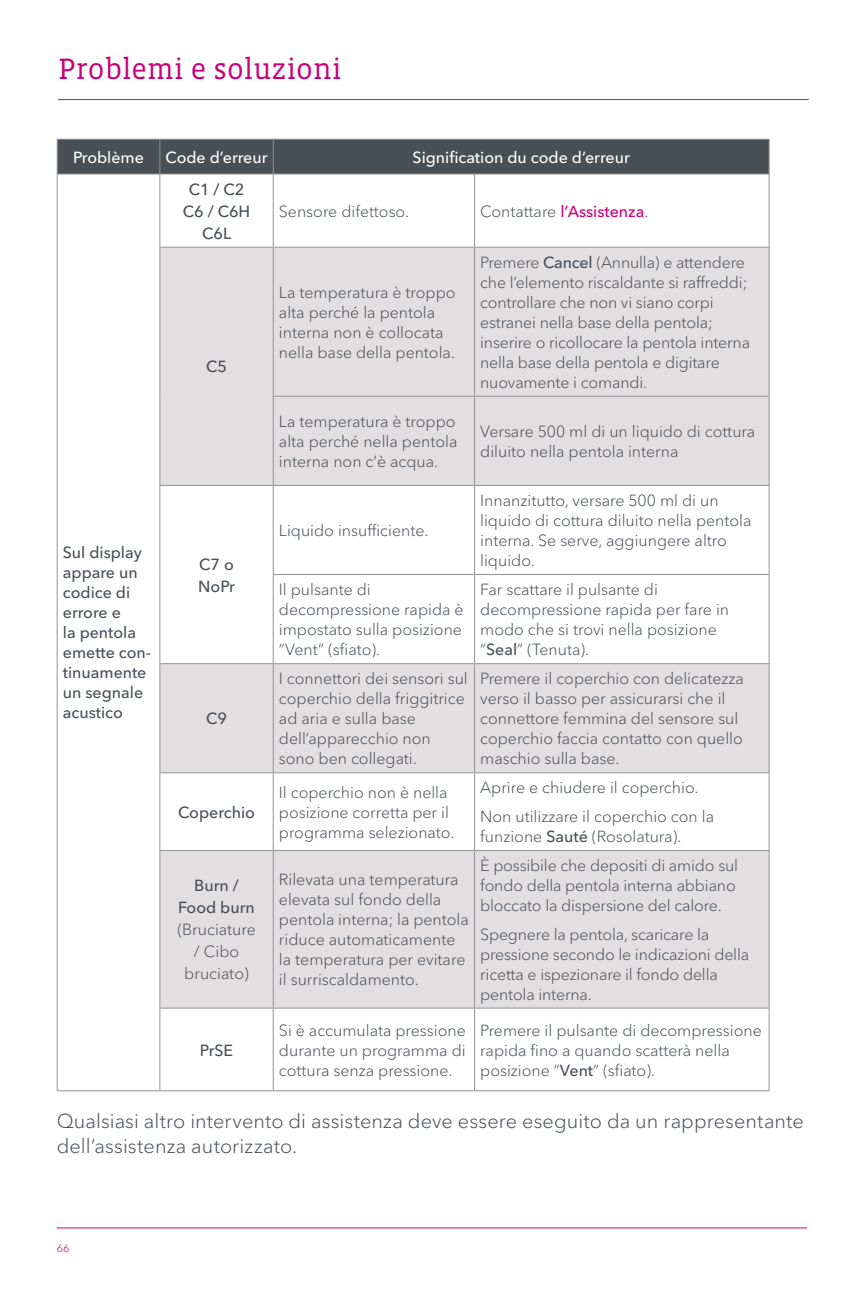
<style>
.page{position:relative;width:864px;height:1296px;background:#fff}
.page>*{position:absolute;margin:0;border:0;box-sizing:border-box;transform-origin:0 0}
.t1{font:30px "Vista Slab OTCE";color:#c9007b}
.t2{font:300 20px/25px "Avenir Next LT Pro";letter-spacing:.005em;color:#4a4f55}
.t3{font:300 16px/20px "Avenir Next LT Pro";color:#4a4f55}
.t4{font:500 16px/20px "Avenir Next LT Pro";color:#4a4f55}
.t5{font:500 16px "Avenir Next LT Pro";color:#fff}
.t6{font:500 16px "Avenir Next LT Pro";color:#c9007b}
.t7{font:300 11px "Avenir Next LT Pro";color:#c9007b}
.s1{font-weight:300;color:#4a4f55}
.s2{font-weight:500}
</style>
<div class="page">
<hr style="left:58px;top:99px;width:751px;height:1px;background:#4a4f55">
<hr style="left:57px;top:1228px;width:750px;height:1px;background:#c9007b">
<div style="left:58px;top:140px;width:711px;height:34px;background:#4a4f55"></div>
<svg style="left:160px;top:248px;width:609px;height:760px;fill:#e1dfe0"></svg>
<hr style="left:57px;top:139px;width:103px;height:1px;background:#939296">
<hr style="left:57px;top:140px;width:1px;height:34px;background:#939296">
<hr style="left:160px;top:139px;width:113px;height:1px;background:#939296">
<hr style="left:159px;top:140px;width:1px;height:34px;background:#939296">
<hr style="left:273px;top:139px;width:202px;height:1px;background:#939296">
<hr style="left:273px;top:140px;width:1px;height:34px;background:#939296">
<hr style="left:475px;top:139px;width:295px;height:1px;background:#939296">
<hr style="left:769px;top:140px;width:1px;height:34px;background:#939296">
<hr style="left:57px;top:174px;width:103px;height:1px;background:#939296">
<hr style="left:57px;top:175px;width:1px;height:72px;background:#939296">
<hr style="left:160px;top:174px;width:113px;height:1px;background:#939296">
<hr style="left:159px;top:175px;width:1px;height:72px;background:#939296">
<hr style="left:273px;top:174px;width:202px;height:1px;background:#939296">
<hr style="left:273px;top:175px;width:1px;height:72px;background:#939296">
<hr style="left:475px;top:174px;width:295px;height:1px;background:#939296">
<hr style="left:474px;top:175px;width:1px;height:72px;background:#939296">
<hr style="left:769px;top:175px;width:1px;height:72px;background:#939296">
<hr style="left:57px;top:247px;width:1px;height:149px;background:#939296">
<hr style="left:159px;top:247px;width:114px;height:1px;background:#939296">
<hr style="left:159px;top:248px;width:1px;height:148px;background:#939296">
<hr style="left:273px;top:247px;width:202px;height:1px;background:#939296">
<hr style="left:273px;top:248px;width:1px;height:148px;background:#939296">
<hr style="left:475px;top:247px;width:295px;height:1px;background:#939296">
<hr style="left:474px;top:248px;width:1px;height:148px;background:#939296">
<hr style="left:769px;top:248px;width:1px;height:148px;background:#939296">
<hr style="left:57px;top:396px;width:1px;height:89px;background:#939296">
<hr style="left:159px;top:396px;width:1px;height:89px;background:#939296">
<hr style="left:273px;top:396px;width:202px;height:1px;background:#939296">
<hr style="left:273px;top:397px;width:1px;height:88px;background:#939296">
<hr style="left:475px;top:396px;width:295px;height:1px;background:#939296">
<hr style="left:474px;top:397px;width:1px;height:88px;background:#939296">
<hr style="left:769px;top:397px;width:1px;height:88px;background:#939296">
<hr style="left:57px;top:485px;width:1px;height:90px;background:#939296">
<hr style="left:159px;top:485px;width:114px;height:1px;background:#939296">
<hr style="left:159px;top:486px;width:1px;height:89px;background:#939296">
<hr style="left:273px;top:485px;width:202px;height:1px;background:#939296">
<hr style="left:273px;top:486px;width:1px;height:88px;background:#939296">
<hr style="left:475px;top:485px;width:295px;height:1px;background:#939296">
<hr style="left:474px;top:486px;width:1px;height:88px;background:#939296">
<hr style="left:769px;top:486px;width:1px;height:88px;background:#939296">
<hr style="left:57px;top:575px;width:1px;height:89px;background:#939296">
<hr style="left:159px;top:575px;width:1px;height:88px;background:#939296">
<hr style="left:273px;top:574px;width:202px;height:1px;background:#939296">
<hr style="left:273px;top:575px;width:1px;height:88px;background:#939296">
<hr style="left:475px;top:574px;width:295px;height:1px;background:#939296">
<hr style="left:474px;top:575px;width:1px;height:88px;background:#939296">
<hr style="left:769px;top:575px;width:1px;height:88px;background:#939296">
<hr style="left:57px;top:664px;width:1px;height:109px;background:#939296">
<hr style="left:159px;top:663px;width:114px;height:1px;background:#939296">
<hr style="left:159px;top:664px;width:1px;height:108px;background:#939296">
<hr style="left:273px;top:663px;width:202px;height:1px;background:#939296">
<hr style="left:273px;top:664px;width:1px;height:108px;background:#939296">
<hr style="left:475px;top:663px;width:295px;height:1px;background:#939296">
<hr style="left:474px;top:664px;width:1px;height:108px;background:#939296">
<hr style="left:769px;top:664px;width:1px;height:108px;background:#939296">
<hr style="left:57px;top:773px;width:1px;height:77px;background:#939296">
<hr style="left:159px;top:772px;width:114px;height:1px;background:#939296">
<hr style="left:159px;top:773px;width:1px;height:77px;background:#939296">
<hr style="left:273px;top:772px;width:202px;height:1px;background:#939296">
<hr style="left:273px;top:773px;width:1px;height:77px;background:#939296">
<hr style="left:475px;top:772px;width:295px;height:1px;background:#939296">
<hr style="left:474px;top:773px;width:1px;height:77px;background:#939296">
<hr style="left:769px;top:773px;width:1px;height:77px;background:#939296">
<hr style="left:57px;top:850px;width:1px;height:158px;background:#939296">
<hr style="left:159px;top:850px;width:114px;height:1px;background:#939296">
<hr style="left:159px;top:851px;width:1px;height:157px;background:#939296">
<hr style="left:273px;top:850px;width:202px;height:1px;background:#939296">
<hr style="left:273px;top:851px;width:1px;height:157px;background:#939296">
<hr style="left:475px;top:850px;width:295px;height:1px;background:#939296">
<hr style="left:474px;top:851px;width:1px;height:157px;background:#939296">
<hr style="left:769px;top:851px;width:1px;height:157px;background:#939296">
<hr style="left:57px;top:1008px;width:1px;height:82px;background:#939296">
<hr style="left:159px;top:1008px;width:114px;height:1px;background:#939296">
<hr style="left:159px;top:1009px;width:1px;height:81px;background:#939296">
<hr style="left:273px;top:1008px;width:202px;height:1px;background:#939296">
<hr style="left:273px;top:1009px;width:1px;height:81px;background:#939296">
<hr style="left:475px;top:1008px;width:295px;height:1px;background:#939296">
<hr style="left:474px;top:1009px;width:1px;height:81px;background:#939296">
<hr style="left:769px;top:1009px;width:1px;height:81px;background:#939296">
<hr style="left:57px;top:1090px;width:103px;height:1px;background:#939296">
<hr style="left:160px;top:1090px;width:113px;height:1px;background:#939296">
<hr style="left:273px;top:1090px;width:202px;height:1px;background:#939296">
<hr style="left:475px;top:1090px;width:295px;height:1px;background:#939296">
<h1 class="t1" style="left:58px;top:52px;width:285px">Problemi e soluzioni</h1>
<p class="t5" style="left:73px;top:147px;width:72px">Problème</p>
<p class="t5" style="left:166px;top:147px;width:104px">Code d’erreur</p>
<p class="t5" style="left:413px;top:147px;width:219px">Signification du code d’erreur</p>
<p class="t4" style="left:63px;top:543px;width:90px">Sul display appare un codice di errore e<br>la pentola emette con&shy;tinuamente un segnale acustico</p>
<p class="t4" style="left:183px;top:178px;width:69px;line-height:22px;text-align:center">C1 / C2<br>C6 / C6H<br>C6L</p>
<p class="t4" style="left:206px;top:357px;width:22px">C5</p>
<p class="t4" style="left:198px;top:553px;width:38px;line-height:22px">C7 o<br>NoPr</p>
<p class="t4" style="left:206px;top:709px;width:22px">C9</p>
<p class="t4" style="left:178px;top:802px;width:78px">Coperchio</p>
<p class="t4" style="left:178px;top:875px;width:78px;line-height:22px;text-align:center">Burn /<br>Food burn</p>
<p class="t3" style="left:177px;top:919px;width:80px;line-height:22px;text-align:center">(Bruciature / Cibo bruciato)</p>
<p class="t3" style="left:279px;top:201px;width:132px">Sensore difettoso.</p>
<p class="t6" style="left:480px;top:201px;width:170px"><span class="s1">Contattare</span> l’Assistenza<span class="s1">.</span></p>
<p class="t3" style="left:279px;top:282px;width:178px">La temperatura è troppo alta perché la pentola interna non è collocata nella base della pentola.</p>
<p class="t3" style="left:480px;top:252px;width:271px">Premere <span class="s2">Cancel</span> (Annulla) e attendere che l’elemento riscaldante si raffreddi; controllare che non vi siano corpi estranei nella base della pentola; inserire o ricollocare la pentola interna nella base della pentola e digitare nuovamente i comandi.</p>
<p class="t3" style="left:279px;top:411px;width:180px;text-align:justify">La temperatura è troppo alta perché nella pentola interna non c’è acqua.</p>
<p class="t3" style="left:480px;top:421px;width:277px">Versare 500 ml di un liquido di cottura diluito nella pentola interna</p>
<p class="t3" style="left:279px;top:520px;width:151px">Liquido insufficiente.</p>
<p class="t3" style="left:480px;top:490px;width:273px">Innanzitutto, versare 500 ml di un liquido di cottura diluito nella pentola interna. Se serve, aggiungere altro liquido.</p>
<p class="t3" style="left:279px;top:580px;width:186px">Il pulsante di decompressione rapida è impostato sulla posizione “Vent” (sfiato).</p>
<p class="t3" style="left:480px;top:580px;width:251px">Far scattare il pulsante di decompressione rapida per fare in modo che si trovi nella posizione “<span class="s2">Seal</span>” (Tenuta).</p>
<p class="t3" style="left:279px;top:669px;width:190px">I connettori dei sensori sul coperchio della friggitrice ad aria e sulla base dell’apparecchio non sono ben collegati.</p>
<p class="t3" style="left:480px;top:669px;width:265px">Premere il coperchio con delicatezza verso il basso per assicurarsi che il connettore femmina del sensore sul coperchio faccia contatto con quello maschio sulla base.</p>
<p class="t3" style="left:279px;top:782px;width:177px">Il coperchio non è nella posizione corretta per il programma selezionato.</p>
<p class="t3" style="left:480px;top:774px;width:236px;line-height:28.4px">Aprire e chiudere il coperchio.<br>Non utilizzare il coperchio con la</p>
<p class="t3" style="left:480px;top:826px;width:203px">funzione <span class="s2">Sauté</span> (Rosolatura).</p>
<p class="t3" style="left:279px;top:870px;width:191px">Rilevata una temperatura elevata sul fondo della pentola interna; la pentola riduce automaticamente la temperatura per evitare il surriscaldamento.</p>
<p class="t3" style="left:480px;top:856px;width:259px">È possibile che depositi di amido sul fondo della pentola interna abbiano bloccato la dispersione del calore.</p>
<p class="t3" style="left:480px;top:924px;width:270px">Spegnere la pentola, scaricare la pressione secondo le indicazioni della ricetta e ispezionare il fondo della pentola interna.</p>
<p class="t3" style="left:279px;top:1020px;width:188px;text-align:justify">Si è accumulata pressione durante un programma di cottura senza pressione.</p>
<p class="t3" style="left:480px;top:1020px;width:283px">Premere il pulsante di decompressione rapida fino a quando scatterà nella posizione “<span class="s2">Vent</span>” (sfiato).</p>
<p class="t2" style="left:57px;top:1108px;width:749px">Qualsiasi altro intervento di assistenza deve essere eseguito da un rappresentante dell’assistenza autorizzato.</p>
<p class="t4" style="left:200px;top:1040px;width:35px">PrSE</p>
<p class="t7" style="left:57px;top:1242px;width:14px">66</p>
</div>
